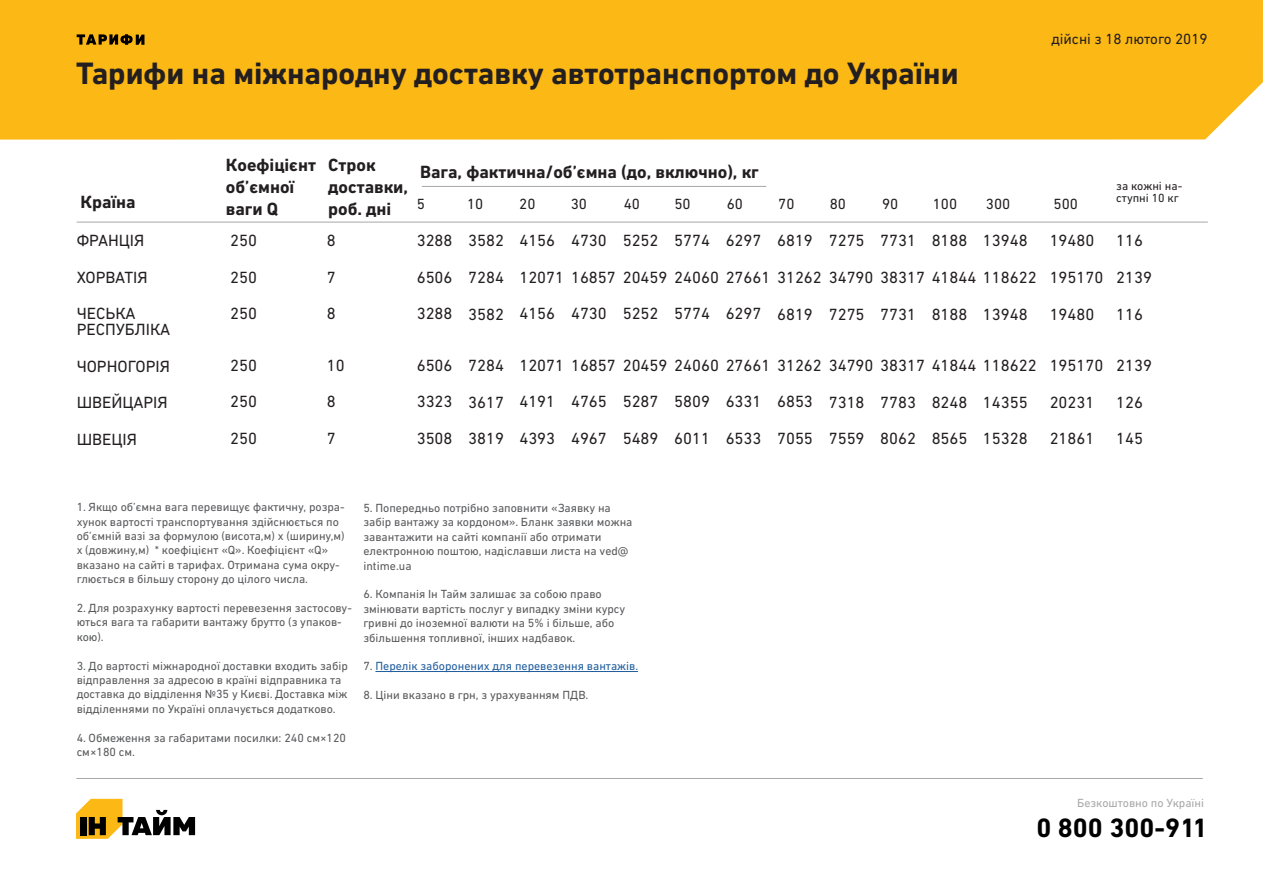
<style>
.page{position:relative;width:1263px;height:893px;background:#fff}
.page>*{position:absolute;margin:0;border:0;box-sizing:border-box;transform-origin:0 0}
.t1{font:700 31.5px "DIN Next CYR";color:#231f20}
.t2{font:700 27px "DIN Next CYR";color:#000}
.t3{font:700 18px/21.6px "DIN Next CYR";color:#231f20}
.t4{font:16.5px/15.5px "DIN Next CYR";color:#231f20}
.t5{font:15px "DIN Next CYR";color:#231f20}
.t6{font:12px/14.4px "DIN Next CYR";color:#58595b}
.t7{font:12px "DIN Next CYR";color:#215e9e}
.t8{font:12px "DIN Next CYR";color:#a8a8a8}
.t9{font:12px/12px "DIN Next CYR";color:#231f20}
.s1{color:#58595b}
</style>
<div class="page">
<svg style="left:76px;top:799px;width:119px;height:40px"></svg>
<div style="left:80px;top:817px;width:6px;height:18px;background:#000"></div>
<hr style="left:76px;top:778px;width:1127px;height:1px;background:#a8a8a8">
<hr style="left:77px;top:222px;width:1131px;height:1px;background:#a8a8a9">
<hr style="left:422px;top:186px;width:344px;height:1px;background:#a8a8a9">
<div style="left:0;top:0;width:1263px;height:140px;background:#fcb814"></div>
<svg style="left:77px;top:34px;width:67px;height:11px"></svg>
<hr style="left:375px;top:671px;width:263px;height:1px;background:#215e9e">
<h1 class="t1" style="left:76px;top:55px;width:884px">Тарифи на міжнародну доставку автотранспортом до України</h1>
<p class="t5" style="left:1051px;top:30px;width:158px">дійсні з 18 лютого 2019</p>
<h3 class="t3" style="left:80px;top:191px;width:57px">Країна</h3>
<h3 class="t4" style="left:77px;top:232px;width:69px">ФРАНЦІЯ</h3>
<h3 class="t4" style="left:77px;top:269px;width:72px">ХОРВАТІЯ</h3>
<h3 class="t4" style="left:77px;top:306px;width:95px">ЧЕСЬКА<br>РЕСПУБЛІКА</h3>
<h3 class="t4" style="left:77px;top:358px;width:95px">ЧОРНОГОРІЯ</h3>
<h3 class="t4" style="left:77px;top:395px;width:93px">ШВЕЙЦАРІЯ</h3>
<h3 class="t4" style="left:77px;top:431px;width:62px">ШВЕЦІЯ</h3>
<h3 class="t3" style="left:226px;top:154px;width:92px">Коефіцієнт об’ємної ваги Q</h3>
<h3 class="t3" style="left:328px;top:154px;width:81px">Строк доставки, роб. дні</h3>
<h3 class="t3" style="left:420px;top:161px;width:340px">Вага, фактична/об’ємна (до, включно), кг</h3>
<p class="t5" style="left:417px;top:196px;width:10px">5</p>
<p class="t5" style="left:467px;top:196px;width:18px">10</p>
<p class="t5" style="left:519px;top:196px;width:18px">20</p>
<p class="t5" style="left:571px;top:196px;width:18px">30</p>
<p class="t5" style="left:624px;top:196px;width:18px">40</p>
<p class="t5" style="left:675px;top:196px;width:18px">50</p>
<p class="t5" style="left:727px;top:196px;width:18px">60</p>
<p class="t5" style="left:778px;top:196px;width:18px">70</p>
<p class="t5" style="left:830px;top:196px;width:18px">80</p>
<p class="t5" style="left:882px;top:196px;width:18px">90</p>
<p class="t5" style="left:933px;top:196px;width:26px">100</p>
<p class="t5" style="left:986px;top:196px;width:26px">300</p>
<p class="t5" style="left:1053px;top:196px;width:26px">500</p>
<h3 class="t4" style="left:230px;top:232px;width:28px">250</h3>
<h3 class="t4" style="left:230px;top:269px;width:28px">250</h3>
<h3 class="t4" style="left:230px;top:306px;width:28px">250</h3>
<h3 class="t4" style="left:230px;top:357px;width:28px">250</h3>
<h3 class="t4" style="left:230px;top:394px;width:28px">250</h3>
<h3 class="t4" style="left:230px;top:431px;width:28px">250</h3>
<h3 class="t4" style="left:327px;top:232px;width:10px">8</h3>
<h3 class="t4" style="left:327px;top:269px;width:10px">7</h3>
<h3 class="t4" style="left:327px;top:306px;width:10px">8</h3>
<h3 class="t4" style="left:327px;top:357px;width:19px">10</h3>
<h3 class="t4" style="left:327px;top:394px;width:10px">8</h3>
<h3 class="t4" style="left:327px;top:431px;width:10px">7</h3>
<h3 class="t4" style="left:417px;top:232px;width:37px">3288</h3>
<h3 class="t4" style="left:417px;top:269px;width:37px">6506</h3>
<h3 class="t4" style="left:417px;top:306px;width:37px">3288</h3>
<h3 class="t4" style="left:417px;top:357px;width:37px">6506</h3>
<h3 class="t4" style="left:417px;top:394px;width:37px">3323</h3>
<h3 class="t4" style="left:417px;top:431px;width:37px">3508</h3>
<h3 class="t4" style="left:468px;top:233px;width:37px">3582</h3>
<h3 class="t4" style="left:468px;top:269px;width:37px">7284</h3>
<h3 class="t4" style="left:468px;top:306px;width:37px">3582</h3>
<h3 class="t4" style="left:468px;top:357px;width:37px">7284</h3>
<h3 class="t4" style="left:468px;top:394px;width:37px">3617</h3>
<h3 class="t4" style="left:468px;top:431px;width:37px">3819</h3>
<h3 class="t4" style="left:571px;top:232px;width:37px">4730</h3>
<h3 class="t4" style="left:623px;top:232px;width:37px">5252</h3>
<h3 class="t4" style="left:726px;top:233px;width:37px">6297</h3>
<h3 class="t4" style="left:777px;top:233px;width:37px">6819</h3>
<h3 class="t4" style="left:829px;top:233px;width:37px">7275</h3>
<h3 class="t4" style="left:880px;top:233px;width:37px">7731</h3>
<h3 class="t4" style="left:932px;top:233px;width:37px">8188</h3>
<h3 class="t4" style="left:983px;top:233px;width:46px">13948</h3>
<h3 class="t4" style="left:519px;top:232px;width:37px">4156</h3>
<h3 class="t4" style="left:519px;top:269px;width:519px">12071 16857 20459 24060 27661 31262 34790 38317 41844 118622</h3>
<h3 class="t4" style="left:519px;top:306px;width:37px">4156</h3>
<h3 class="t4" style="left:519px;top:357px;width:519px">12071 16857 20459 24060 27661 31262 34790 38317 41844 118622</h3>
<h3 class="t4" style="left:519px;top:394px;width:37px">4191</h3>
<h3 class="t4" style="left:519px;top:431px;width:37px">4393</h3>
<h3 class="t4" style="left:674px;top:232px;width:37px">5774</h3>
<h3 class="t4" style="left:571px;top:306px;width:37px">4730</h3>
<h3 class="t4" style="left:623px;top:306px;width:37px">5252</h3>
<h3 class="t4" style="left:726px;top:306px;width:37px">6297</h3>
<h3 class="t4" style="left:777px;top:306px;width:37px">6819</h3>
<h3 class="t4" style="left:829px;top:306px;width:37px">7275</h3>
<h3 class="t4" style="left:880px;top:306px;width:37px">7731</h3>
<h3 class="t4" style="left:932px;top:306px;width:37px">8188</h3>
<h3 class="t4" style="left:983px;top:306px;width:46px">13948</h3>
<h3 class="t4" style="left:674px;top:306px;width:37px">5774</h3>
<h3 class="t4" style="left:623px;top:394px;width:37px">5287</h3>
<h3 class="t4" style="left:623px;top:431px;width:37px">5489</h3>
<h3 class="t4" style="left:674px;top:394px;width:37px">5809</h3>
<h3 class="t4" style="left:674px;top:431px;width:37px">6011</h3>
<h3 class="t4" style="left:726px;top:394px;width:37px">6331</h3>
<h3 class="t4" style="left:726px;top:431px;width:37px">6533</h3>
<h3 class="t4" style="left:777px;top:394px;width:37px">6853</h3>
<h3 class="t4" style="left:777px;top:431px;width:37px">7055</h3>
<h3 class="t4" style="left:829px;top:394px;width:37px">7318</h3>
<h3 class="t4" style="left:829px;top:431px;width:37px">7559</h3>
<h3 class="t4" style="left:880px;top:394px;width:37px">7783</h3>
<h3 class="t4" style="left:880px;top:431px;width:37px">8062</h3>
<h3 class="t4" style="left:932px;top:394px;width:37px">8248</h3>
<h3 class="t4" style="left:932px;top:431px;width:37px">8565</h3>
<h3 class="t4" style="left:983px;top:394px;width:46px">14355</h3>
<h3 class="t4" style="left:983px;top:431px;width:46px">15328</h3>
<h3 class="t4" style="left:571px;top:394px;width:37px">4765</h3>
<h3 class="t4" style="left:571px;top:431px;width:37px">4967</h3>
<h3 class="t4" style="left:1050px;top:233px;width:46px">19480</h3>
<h3 class="t4" style="left:1050px;top:269px;width:55px">195170</h3>
<h3 class="t4" style="left:1050px;top:306px;width:46px">19480</h3>
<h3 class="t4" style="left:1050px;top:357px;width:55px">195170</h3>
<h3 class="t4" style="left:1050px;top:394px;width:46px">20231</h3>
<h3 class="t4" style="left:1050px;top:431px;width:46px">21861</h3>
<p class="t9" style="left:1116px;top:180px;width:67px">за кожні на&shy;ступні 10 кг</p>
<h3 class="t4" style="left:1116px;top:233px;width:28px">116</h3>
<h3 class="t4" style="left:1116px;top:269px;width:37px">2139</h3>
<h3 class="t4" style="left:1116px;top:306px;width:28px">116</h3>
<h3 class="t4" style="left:1116px;top:357px;width:37px">2139</h3>
<h3 class="t4" style="left:1116px;top:394px;width:28px">126</h3>
<h3 class="t4" style="left:1116px;top:431px;width:28px">145</h3>
<p class="t6" style="left:77px;top:500px;width:269px">1. Якщо об’ємна вага перевищує фактичну, розра&shy;хунок вартості транспортування здійснюється по об’ємній вазі за формулою (висота,м) x (ширину,м) x (довжину,м) * коефіцієнт «Q». Коефіцієнт «Q» вказано на сайті в тарифах. Отримана сума окру&shy;глюється в більшу сторону до цілого числа.</p>
<p class="t6" style="left:77px;top:600px;width:277px">2. Для розрахунку вартості перевезення застосову&shy;ються вага та габарити вантажу брутто (з упаков&shy;кою).</p>
<p class="t6" style="left:77px;top:658px;width:273px">3. До вартості міжнародної доставки входить забір відправлення за адресою в країні відправника та доставка до відділення №35 у Києві. Доставка між відділеннями по Україні оплачується додатково.</p>
<p class="t6" style="left:77px;top:730px;width:271px">4. Обмеження за габаритами посилки: 240 см×120 см×180 см.</p>
<p class="t6" style="left:363px;top:500px;width:271px">5. Попередньо потрібно заповнити «Заявку на забір вантажу за кордоном». Бланк заявки можна завантажити на сайті компанії або отримати електронною поштою, надіславши листа на ved@ intime.ua</p>
<p class="t6" style="left:363px;top:587px;width:263px">6. Компанія Ін Тайм залишає за собою право змінювати вартість послуг у випадку зміни курсу гривні до іноземної валюти на 5% і більше, або збільшення топливної, інших надбавок.</p>
<p class="t7" style="left:363px;top:659px;width:276px"><span class="s1">7.</span> Перелік заборонених для перевезення вантажів.</p>
<p class="t6" style="left:363px;top:688px;width:226px">8. Ціни вказано в грн, з урахуванням ПДВ.</p>
<p class="t8" style="left:1077px;top:796px;width:128px">Безкоштовно по Україні</p>
<h2 class="t2" style="left:1036px;top:812px;width:172px">0 800 300-911</h2>
</div>
